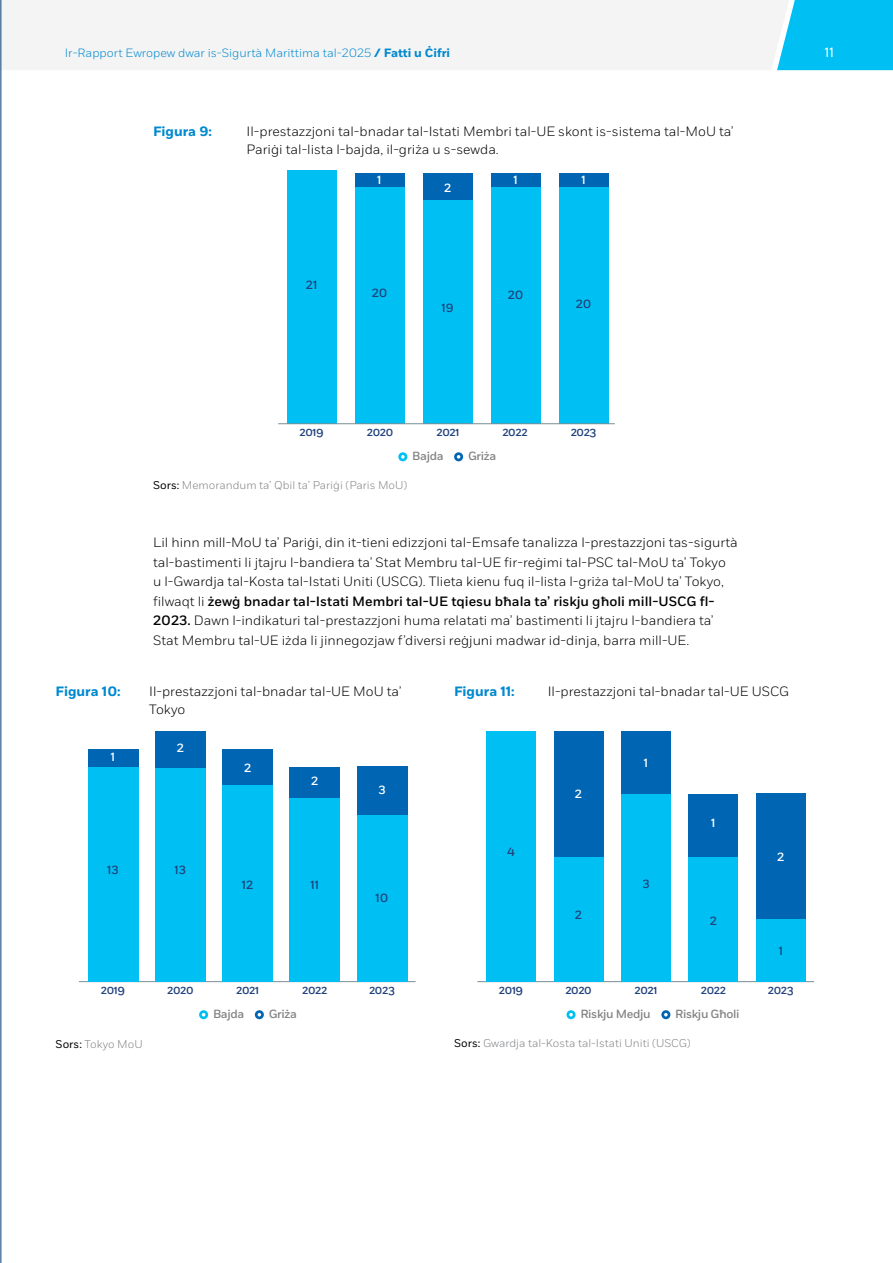
<style>
.page{position:relative;width:893px;height:1263px;background:#fff}
.page>*{position:absolute;margin:0;border:0;box-sizing:border-box;transform-origin:0 0}
.t1{font:300 13.5px/19.5px "Fort";color:#000}
.t2{font:700 13.5px "Fort";color:#0089cf}
.t3{font:13.5px "Fort";color:#fff}
.t4{font:300 12px "Fort";color:#0089cf}
.t5{font:500 11.85px "Fort";color:#20427d}
.t6{font:500 11.85px "Fort";letter-spacing:-.03em;color:#858485}
.t7{font:500 11.85px "Fort";color:#fff}
.t8{font:300 11.25px "Fort";color:#808285}
.s1{font-weight:700}
.s2{font-weight:400;color:#000}
.s3{font-weight:500}
</style>
<div class="page">
<div style="left:0;top:0;width:777px;height:70px;background:#f4f4f4"></div>
<svg style="left:777px;top:0;width:116px;height:70px;background:#14c4f3"></svg>
<hr style="left:1px;top:0;width:1px;height:1263px;background:#003d72">
<div style="left:398px;top:452px;width:9px;height:9px;border:3px solid #00c0f3;border-radius:50%"></div>
<div style="left:454px;top:452px;width:9px;height:9px;border:3px solid #0066b3;border-radius:50%"></div>
<div style="left:287px;top:170px;width:49px;height:254px;background:#00c0f3"></div>
<div style="left:423px;top:198px;width:49px;height:226px;background:#00c0f3"></div>
<div style="left:423px;top:173px;width:49px;height:26px;background:#0066b3"></div>
<div style="left:355px;top:186px;width:49px;height:238px;background:#00c0f3"></div>
<div style="left:355px;top:173px;width:49px;height:13px;background:#0066b3"></div>
<div style="left:491px;top:186px;width:49px;height:238px;background:#00c0f3"></div>
<div style="left:491px;top:173px;width:49px;height:13px;background:#0066b3"></div>
<div style="left:559px;top:186px;width:49px;height:238px;background:#00c0f3"></div>
<div style="left:559px;top:173px;width:49px;height:13px;background:#0066b3"></div>
<hr style="left:278px;top:423px;width:337px;height:1px;background:#7b8d97">
<div style="left:566px;top:1010px;width:10px;height:9px;border:3px solid #00c0f3;border-radius:50%"></div>
<div style="left:661px;top:1010px;width:9px;height:9px;border:3px solid #0066b3;border-radius:50%"></div>
<hr style="left:477px;top:981px;width:337px;height:1px;background:#7b8d97">
<div style="left:486px;top:731px;width:50px;height:250px;background:#00c0f3"></div>
<div style="left:756px;top:919px;width:50px;height:63px;background:#00c0f3"></div>
<div style="left:756px;top:794px;width:50px;height:125px;background:#0066b3"></div>
<div style="left:688px;top:856px;width:50px;height:126px;background:#00c0f3"></div>
<div style="left:688px;top:794px;width:50px;height:62px;background:#0066b3"></div>
<div style="left:621px;top:731px;width:50px;height:67px;background:#0066b3"></div>
<div style="left:621px;top:794px;width:50px;height:188px;background:#00c0f3"></div>
<div style="left:554px;top:856px;width:49px;height:126px;background:#00c0f3"></div>
<div style="left:554px;top:731px;width:49px;height:125px;background:#0066b3"></div>
<div style="left:199px;top:1010px;width:9px;height:9px;border:3px solid #00c0f3;border-radius:50%"></div>
<div style="left:255px;top:1010px;width:9px;height:9px;border:3px solid #0066b3;border-radius:50%"></div>
<hr style="left:79px;top:981px;width:337px;height:1px;background:#7b8d97">
<div style="left:88px;top:766px;width:50px;height:216px;background:#00c0f3"></div>
<div style="left:88px;top:749px;width:50px;height:17px;background:#0066b3"></div>
<div style="left:222px;top:783px;width:51px;height:199px;background:#00c0f3"></div>
<div style="left:222px;top:749px;width:51px;height:36px;background:#0066b3"></div>
<div style="left:357px;top:814px;width:50px;height:168px;background:#00c0f3"></div>
<div style="left:357px;top:766px;width:50px;height:49px;background:#0066b3"></div>
<div style="left:155px;top:766px;width:51px;height:216px;background:#00c0f3"></div>
<div style="left:155px;top:731px;width:51px;height:37px;background:#0066b3"></div>
<div style="left:289px;top:797px;width:51px;height:185px;background:#00c0f3"></div>
<div style="left:289px;top:768px;width:51px;height:30px;background:#0066b3"></div>
<p class="t4" style="left:65px;top:46px;width:387px">Ir-Rapport Ewropew dwar is-Sigurtà Marittima tal-2025 <span class="s1">/ Fatti u Ċifri</span></p>
<p class="t3" style="left:825px;top:44px;width:11px">11</p>
<p class="t2" style="left:153px;top:123px;width:60px">Figura 9:</p>
<p class="t1" style="left:247px;top:123px;width:489px;line-height:18px">Il-prestazzjoni tal-bnadar tal-Istati Membri tal-UE skont is-sistema tal-MoU ta’<br>Pariġi tal-lista l-bajda, il-griża u s-sewda.</p>
<p class="t5" style="left:306px;top:277px;width:13px">21</p>
<p class="t7" style="left:377px;top:173px;width:6px">1</p>
<p class="t7" style="left:581px;top:173px;width:6px">1</p>
<p class="t7" style="left:513px;top:173px;width:6px">1</p>
<p class="t7" style="left:444px;top:181px;width:9px">2</p>
<p class="t5" style="left:372px;top:286px;width:17px">20</p>
<p class="t5" style="left:508px;top:288px;width:17px">20</p>
<p class="t5" style="left:441px;top:301px;width:14px">19</p>
<p class="t5" style="left:576px;top:297px;width:17px">20</p>
<p class="t5" style="left:299px;top:424px;width:26px">2019</p>
<p class="t5" style="left:367px;top:424px;width:28px">2020</p>
<p class="t5" style="left:436px;top:424px;width:24px">2021</p>
<p class="t5" style="left:502px;top:424px;width:27px">2022</p>
<p class="t5" style="left:571px;top:424px;width:27px">2023</p>
<p class="t6" style="left:412px;top:448px;width:33px">Bajda</p>
<p class="t6" style="left:468px;top:448px;width:30px">Griża</p>
<p class="t8" style="left:153px;top:479px;width:256px"><span class="s2">Sors:</span> Memorandum ta’ Qbil ta’ Pariġi (Paris MoU)</p>
<p class="t1" style="left:153px;top:533px;width:586px">Lil hinn mill-MoU ta’ Pariġi, din it-tieni edizzjoni tal-Emsafe tanalizza l-prestazzjoni tas-sigurtà tal-bastimenti li jtajru l-bandiera ta’ Stat Membru tal-UE fir-reġimi tal-PSC tal-MoU ta’ Tokyo<br>u l-Gwardja tal-Kosta tal-Istati Uniti (USCG). Tlieta kienu fuq il-lista l-griża tal-MoU ta’ Tokyo, filwaqt li <span class="s3">żewġ bnadar tal-Istati Membri tal-UE tqiesu bħala ta’ riskju għoli mill-USCG fl-2023.</span> Dawn l-indikaturi tal-prestazzjoni huma relatati ma’ bastimenti li jtajru l-bandiera ta’ Stat Membru tal-UE iżda li jinnegozjaw f’diversi reġjuni madwar id-dinja, barra mill-UE.</p>
<p class="t2" style="left:56px;top:683px;width:67px">Figura 10:</p>
<p class="t1" style="left:149px;top:682px;width:254px;line-height:18px">Il-prestazzjoni tal-bnadar tal-UE MoU ta’<br>Tokyo</p>
<p class="t2" style="left:454px;top:683px;width:62px">Figura 11:</p>
<p class="t1" style="left:548px;top:681px;width:243px">Il-prestazzjoni tal-bnadar tal-UE USCG</p>
<p class="t7" style="left:111px;top:750px;width:6px">1</p>
<p class="t7" style="left:177px;top:741px;width:9px">2</p>
<p class="t7" style="left:244px;top:761px;width:9px">2</p>
<p class="t7" style="left:644px;top:756px;width:6px">1</p>
<p class="t7" style="left:311px;top:773px;width:9px">2</p>
<p class="t7" style="left:378px;top:782px;width:9px">3</p>
<p class="t7" style="left:575px;top:786px;width:9px">2</p>
<p class="t7" style="left:711px;top:816px;width:6px">1</p>
<p class="t5" style="left:507px;top:845px;width:9px">4</p>
<p class="t7" style="left:777px;top:849px;width:9px">2</p>
<p class="t5" style="left:107px;top:863px;width:13px">13</p>
<p class="t5" style="left:175px;top:863px;width:13px">13</p>
<p class="t5" style="left:242px;top:878px;width:13px">12</p>
<p class="t5" style="left:311px;top:878px;width:10px">11</p>
<p class="t5" style="left:642px;top:876px;width:9px">3</p>
<p class="t5" style="left:376px;top:890px;width:14px">10</p>
<p class="t5" style="left:575px;top:908px;width:9px">2</p>
<p class="t5" style="left:710px;top:913px;width:9px">2</p>
<p class="t5" style="left:779px;top:943px;width:6px">1</p>
<p class="t5" style="left:101px;top:982px;width:26px">2019</p>
<p class="t5" style="left:167px;top:982px;width:28px">2020</p>
<p class="t5" style="left:236px;top:982px;width:24px">2021</p>
<p class="t5" style="left:302px;top:982px;width:27px">2022</p>
<p class="t5" style="left:369px;top:982px;width:27px">2023</p>
<p class="t5" style="left:499px;top:982px;width:26px">2019</p>
<p class="t5" style="left:565px;top:982px;width:28px">2020</p>
<p class="t5" style="left:635px;top:982px;width:24px">2021</p>
<p class="t5" style="left:701px;top:982px;width:27px">2022</p>
<p class="t5" style="left:768px;top:982px;width:27px">2023</p>
<p class="t6" style="left:213px;top:1006px;width:33px">Bajda</p>
<p class="t6" style="left:269px;top:1006px;width:30px">Griża</p>
<p class="t6" style="left:580px;top:1006px;width:72px">Riskju Medju</p>
<p class="t6" style="left:675px;top:1006px;width:66px">Riskju Għoli</p>
<p class="t8" style="left:56px;top:1037px;width:89px"><span class="s2">Sors:</span> Tokyo MoU</p>
<p class="t8" style="left:454px;top:1036px;width:238px"><span class="s2">Sors:</span> Gwardja tal-Kosta tal-Istati Uniti (USCG)</p>
</div>
